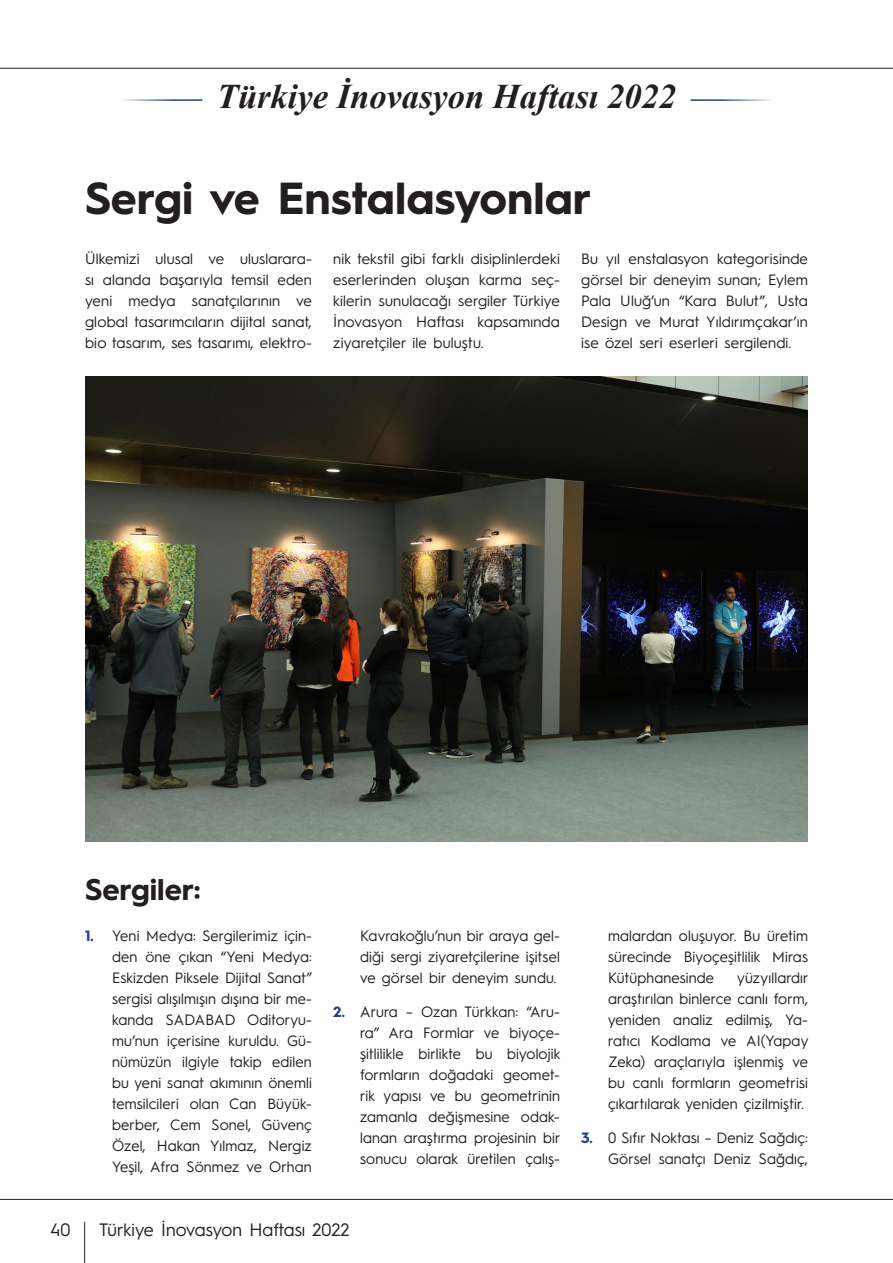
<style>
.page{position:relative;width:893px;height:1263px;background:#fff}
.page>*{position:absolute;margin:0;border:0;box-sizing:border-box;transform-origin:0 0}
.t1{font:700 45px "Hurme Geometric Sans 1";color:#231f20}
.t2{font:italic 700 34.5px "Times New Roman";color:#231f20}
.t3{font:700 30px "Hurme Geometric Sans 1";color:#231f20}
.t4{font:18px "Hurme Geometric Sans 1";color:#231f20}
.t5{font:15px/21px "Hurme Geometric Sans 1";letter-spacing:.01em;color:#231f20;text-align:justify}
.s1{font-weight:700;color:#253f8e}
</style>
<div class="page">
<hr style="left:84px;top:1222px;width:1px;height:41px;background:#231f20">
<hr style="left:0;top:1199px;width:893px;height:1px;background:#231f20">
<hr style="left:0;top:68px;width:893px;height:1px;background:#231f20">
<img style="left:85px;top:376px;width:723px;height:466px">
<hr style="left:691px;top:99px;width:83px;height:2px;background:#253f8e">
<hr style="left:119px;top:99px;width:83px;height:2px;background:#253f8e">
<p class="t2" style="left:217px;top:73px;width:461px">Türkiye İnovasyon Haftası 2022</p>
<p class="t1" style="left:85px;top:166px;width:508px">Sergi ve Enstalasyonlar</p>
<p class="t5" style="left:85px;top:247px;width:228px">Ülkemizi ulusal ve uluslarara&shy;sı alanda başarıyla temsil eden yeni medya sanatçılarının ve global tasarımcıların dijital sanat, bio tasarım, ses tasarımı, elektro-</p>
<p class="t5" style="left:333px;top:247px;width:228px">nik tekstil gibi farklı disiplinlerdeki eserlerinden oluşan karma seç&shy;kilerin sunulacağı sergiler Türkiye İnovasyon Haftası kapsamında ziyaretçiler ile buluştu.</p>
<p class="t5" style="left:581px;top:247px;width:228px">Bu yıl enstalasyon kategorisinde görsel bir deneyim sunan; Eylem Pala Uluğ’un “Kara Bulut”, Usta Design ve Murat Yıldırımçakar’ın ise özel seri eserleri sergilendi.</p>
<p class="t3" style="left:85px;top:869px;width:117px">Sergiler:</p>
<p class="t5" style="left:112px;top:924px;width:202px;text-indent:-27px"><span class="s1">1.</span> Yeni Medya: Sergilerimiz için&shy;den öne çıkan “Yeni Medya:<br>Eskizden Piksele Dijital Sanat” sergisi alışılmışın dışına bir me&shy;kanda SADABAD Oditoryu&shy;mu’nun içerisine kuruldu. Gü&shy;nümüzün ilgiyle takip edilen bu yeni sanat akımının önemli temsilcileri olan Can Büyük&shy;berber, Cem Sonel, Güvenç Özel, Hakan Yılmaz, Nergiz Yeşil, Afra Sönmez ve Orhan</p>
<p class="t5" style="left:360px;top:924px;width:201px">Kavrakoğlu’nun bir araya gel&shy;diği sergi ziyaretçilerine işitsel ve görsel bir deneyim sundu.</p>
<p class="t5" style="left:360px;top:1000px;width:202px;text-indent:-27px"><span class="s1">2.</span> Arura – Ozan Türkkan: “Aru&shy;ra” Ara Formlar ve biyoçe&shy;şitlilikle birlikte bu biyolojik formların doğadaki geomet&shy;rik yapısı ve bu geometrinin zamanla değişmesine odak&shy;lanan araştırma projesinin bir sonucu olarak üretilen çalış-</p>
<p class="t4" style="left:50px;top:1217px;width:22px">40</p>
<p class="t4" style="left:99px;top:1217px;width:252px">Türkiye İnovasyon Haftası 2022</p>
<p class="t5" style="left:608px;top:924px;width:201px">malardan oluşuyor. Bu üretim sürecinde Biyoçeşitlilik Miras Kütüphanesinde</p>
<p class="t5" style="left:608px;top:966px;width:202px;text-indent:129px">yüzyıllardır araştırılan binlerce canlı form, yeniden analiz edilmiş, Ya&shy;ratıcı Kodlama ve AI(Yapay Zeka) araçlarıyla işlenmiş ve bu canlı formların geometrisi çıkartılarak yeniden çizilmiştir.</p>
<p class="t5" style="left:581px;top:1126px;width:228px;text-align:right"><span class="s1">3.</span> 0 Sıfır Noktası – Deniz Sağdıç:<br>Görsel sanatçı Deniz Sağdıç,</p>
</div>
